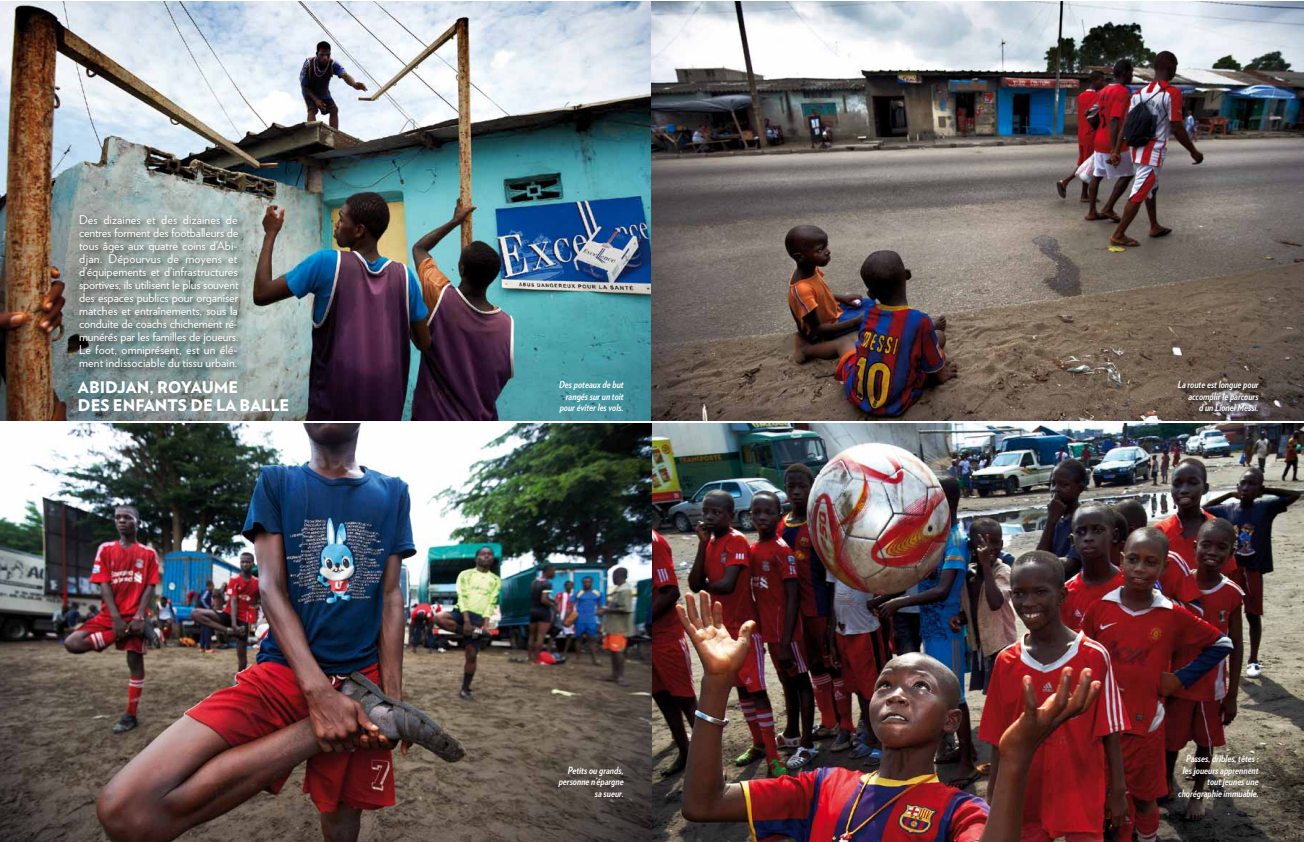
<style>
.page{position:relative;width:1304px;height:842px;background:#fff}
.page>*{position:absolute;margin:0;border:0;box-sizing:border-box;transform-origin:0 0}
.t1{font:900 16px/18px "Verlag";color:#fff}
.t2{font:12px/13px "Verlag";letter-spacing:.01em;color:#fff;text-align:justify}
.t3{font:italic 700 10px/11.5px "Verlag Condensed";color:#fff;text-align:right}
</style>
<div class="page">
<img style="left:0;top:2px;width:1303px;height:418px">
<img style="left:0;top:424px;width:1303px;height:418px">
<div style="left:77px;top:212px;width:168px;height:163px;background:#000;opacity:.6"></div>
<div style="left:1177px;top:380px;width:86px;height:36px;background:#000;opacity:.75"></div>
<p class="t2" style="left:79px;top:213px;width:161px">Des dizaines et des dizaines de centres forment des footballeurs de tous âges aux quatre coins d’Abi&shy;djan. Dépourvus de moyens et d’équipements et d’infrastructures sportives, ils utilisent le plus souvent des espaces publics pour organiser matches et entraînements, sous la conduite de coachs chichement ré&shy;munérés par les familles de joueurs.<br>Le foot, omniprésent, est un élé&shy;ment indissociable du tissu urbain.</p>
<h1 class="t1" style="left:78px;top:377px;width:213px">ABIDJAN, ROYAUME<br>DES ENFANTS DE LA BALLE</h1>
<p class="t3" style="left:559px;top:378px;width:66px">Des poteaux de but rangés sur un toit pour éviter les vols.</p>
<p class="t3" style="left:559px;top:764px;width:67px">Petits ou grands, personne n’épargne sa sueur.</p>
<p class="t3" style="left:1178px;top:378px;width:82px">La route est longue pour accomplir le parcours d’un Lionel Messi.</p>
<p class="t3" style="left:1178px;top:752px;width:82px">Passes, dribles, têtes : les joueurs apprennent tout jeunes une chorégraphie immuable.</p>
</div>
